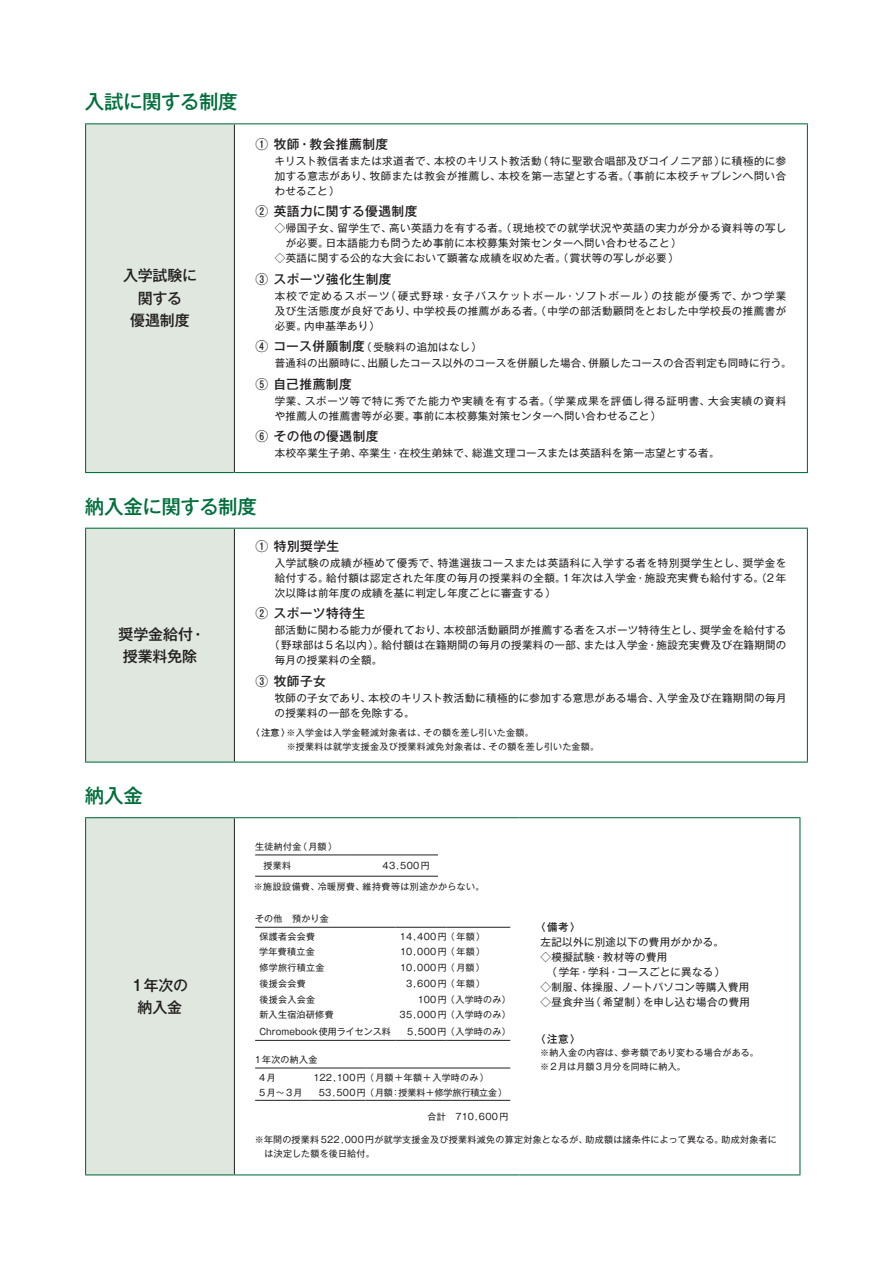
<style>
.page{position:relative;width:893px;height:1263px;background:#fff}
.page>*{position:absolute;margin:0;border:0;box-sizing:border-box;transform-origin:0 0}
.t1{font:500 19.5px "Gothic MB101 Pro";letter-spacing:-.025em;color:#006f3c}
.t2{font:500 15px/22.5px "Gothic MB101 Pro";letter-spacing:-.015em;color:#231f20;text-align:center}
.t3{font:500 12.75px "Gothic MB101 Pro";letter-spacing:.035em;color:#231f20}
.t4{font:10.5px/15px "Gothic MB101 Pro";letter-spacing:.035em;color:#231f20;text-align:justify}
.t5{font:10.5px/15px "Gothic MB101 Pro";letter-spacing:.06em;color:#231f20}
.t6{font:500 10.5px "Gothic MB101 Pro";color:#231f20}
.t7{font:9px/13.5px "Gothic MB101 Pro";letter-spacing:.03em;color:#231f20}
.t8{font:9px "Gothic MB101 Pro";letter-spacing:.055em;color:#231f20}
.t9{font:9px "Gothic MB101 Pro";letter-spacing:-.015em;color:#231f20}
.t10{font:9px "Gothic MB101 Pro";color:#231f20}
.s1{font-weight:500;font-size:12.75px}
.s2{font-weight:500}
</style>
<div class="page">
<div style="left:86px;top:124px;width:148px;height:348px;background:#dfe7df"></div>
<hr style="left:234px;top:124px;width:1px;height:348px;background:#231f20">
<hr style="left:85px;top:123px;width:149px;height:1px;background:#006f3c">
<hr style="left:85px;top:124px;width:1px;height:348px;background:#006f3c">
<hr style="left:234px;top:123px;width:574px;height:1px;background:#006f3c">
<hr style="left:807px;top:124px;width:1px;height:348px;background:#006f3c">
<hr style="left:85px;top:472px;width:149px;height:1px;background:#006f3c">
<hr style="left:234px;top:472px;width:574px;height:1px;background:#006f3c">
<div style="left:86px;top:528px;width:148px;height:234px;background:#dfe7df"></div>
<hr style="left:234px;top:529px;width:1px;height:232px;background:#231f20">
<hr style="left:85px;top:528px;width:149px;height:1px;background:#006f3c">
<hr style="left:85px;top:529px;width:1px;height:232px;background:#006f3c">
<hr style="left:234px;top:528px;width:574px;height:1px;background:#006f3c">
<hr style="left:807px;top:529px;width:1px;height:232px;background:#006f3c">
<hr style="left:85px;top:761px;width:149px;height:2px;background:#006f3c">
<hr style="left:234px;top:761px;width:574px;height:2px;background:#006f3c">
<div style="left:86px;top:818px;width:148px;height:357px;background:#dfe7df"></div>
<hr style="left:234px;top:818px;width:1px;height:356px;background:#231f20">
<hr style="left:85px;top:817px;width:149px;height:1px;background:#006f3c">
<hr style="left:85px;top:818px;width:1px;height:356px;background:#006f3c">
<hr style="left:234px;top:817px;width:285px;height:1px;background:#006f3c">
<hr style="left:519px;top:817px;width:281px;height:1px;background:#006f3c">
<hr style="left:799px;top:818px;width:1px;height:356px;background:#006f3c">
<hr style="left:85px;top:1174px;width:149px;height:1px;background:#006f3c">
<hr style="left:234px;top:1174px;width:285px;height:1px;background:#006f3c">
<hr style="left:519px;top:1174px;width:281px;height:1px;background:#006f3c">
<hr style="left:255px;top:855px;width:98px;height:1px;background:#231f20">
<hr style="left:353px;top:855px;width:85px;height:1px;background:#231f20">
<hr style="left:255px;top:876px;width:98px;height:1px;background:#231f20">
<hr style="left:353px;top:876px;width:85px;height:1px;background:#231f20">
<hr style="left:255px;top:927px;width:140px;height:1px;background:#231f20">
<hr style="left:395px;top:927px;width:51px;height:1px;background:#231f20">
<hr style="left:446px;top:927px;width:64px;height:1px;background:#231f20">
<hr style="left:255px;top:1040px;width:140px;height:1px;background:#231f20">
<hr style="left:395px;top:1040px;width:51px;height:1px;background:#231f20">
<hr style="left:446px;top:1040px;width:64px;height:1px;background:#231f20">
<hr style="left:255px;top:1068px;width:55px;height:1px;background:#231f20">
<hr style="left:310px;top:1068px;width:56px;height:1px;background:#231f20">
<hr style="left:366px;top:1068px;width:144px;height:1px;background:#231f20">
<hr style="left:255px;top:1100px;width:55px;height:1px;background:#231f20">
<hr style="left:310px;top:1100px;width:56px;height:1px;background:#231f20">
<hr style="left:366px;top:1100px;width:144px;height:1px;background:#231f20">
<h1 class="t1" style="left:85px;top:86px;width:154px">入試に関する制度</h1>
<h2 class="t2" style="left:123px;top:263px;width:75px">入学試験に関する<br>優遇制度</h2>
<p class="t3" style="left:256px;top:133px;width:134px">① 牧師・教会推薦制度</p>
<p class="t4" style="left:275px;top:152px;width:513px">キリスト教信者または求道者で、本校のキリスト教活動（特に聖歌合唱部及びコイノニア部）に積極的に参加する意志があり、牧師または教会が推薦し、本校を第一志望とする者。（事前に本校チャプレンへ問い合わせること）</p>
<p class="t3" style="left:256px;top:201px;width:163px">② 英語力に関する優遇制度</p>
<p class="t4" style="left:275px;top:219px;width:513px;text-align:left">◇帰国子女、留学生で、高い英語力を有する者。（現地校での就学状況や英語の実力が分かる資料等の写し　が必要。日本語能力も問うため事前に本校募集対策センターへ問い合わせること）<br>◇英語に関する公的な大会において顕著な成績を収めた者。（賞状等の写しが必要）</p>
<p class="t3" style="left:256px;top:268px;width:138px">③ スポーツ強化生制度</p>
<p class="t4" style="left:275px;top:287px;width:513px">本校で定めるスポーツ（硬式野球・女子バスケットボール・ソフトボール）の技能が優秀で、かつ学業及び生活態度が良好であり、中学校長の推薦がある者。（中学の部活動顧問をとおした中学校長の推薦書が必要。内申基準あり）</p>
<p class="t4" style="left:275px;top:337px;width:518px;line-height:16.8px;text-indent:-19px"><span class="s1">④ コース併願制度</span>（受験料の追加はなし）<br>普通科の出願時に、出願したコース以外のコースを併願した場合、併願したコースの合否判定も同時に行う。</p>
<p class="t3" style="left:256px;top:373px;width:98px">⑤ 自己推薦制度</p>
<p class="t5" style="left:275px;top:392px;width:513px">学業、スポーツ等で特に秀でた能力や実績を有する者。（学業成果を評価し得る証明書、大会実績の資料や推薦人の推薦書等が必要。事前に本校募集対策センターへ問い合わせること）</p>
<p class="t3" style="left:256px;top:426px;width:125px">⑥ その他の優遇制度</p>
<p class="t4" style="left:275px;top:444px;width:446px">本校卒業生子弟、卒業生・在校生弟妹で、総進文理コースまたは英語科を第一志望とする者。</p>
<h1 class="t1" style="left:85px;top:490px;width:174px">納入金に関する制度</h1>
<h2 class="t2" style="left:119px;top:621px;width:88px;text-align:left">奨学金給付・授業料免除</h2>
<h1 class="t1" style="left:85px;top:780px;width:60px">納入金</h1>
<h2 class="t2" style="left:131px;top:972px;width:58px">1年次の納入金</h2>
<p class="t3" style="left:256px;top:535px;width:85px">① 特別奨学生</p>
<p class="t4" style="left:275px;top:554px;width:513px">入学試験の成績が極めて優秀で、特進選抜コースまたは英語科に入学する者を特別奨学生とし、奨学金を給付する。給付額は認定された年度の毎月の授業料の全額。1年次は入学金・施設充実費も給付する。（2年次以降は前年度の成績を基に判定し年度ごとに審査する）</p>
<p class="t3" style="left:256px;top:603px;width:111px">② スポーツ特待生</p>
<p class="t4" style="left:275px;top:621px;width:513px">部活動に関わる能力が優れており、本校部活動顧問が推薦する者をスポーツ特待生とし、奨学金を給付する</p>
<p class="t4" style="left:269px;top:636px;width:519px">（野球部は5名以内）。給付額は在籍期間の毎月の授業料の一部、または入学金・施設充実費及び在籍期間の</p>
<p class="t4" style="left:275px;top:651px;width:109px">毎月の授業料の全額。</p>
<p class="t3" style="left:256px;top:670px;width:72px">③ 牧師子女</p>
<p class="t4" style="left:275px;top:689px;width:513px">牧師の子女であり、本校のキリスト教活動に積極的に参加する意思がある場合、入学金及び在籍期間の毎月の授業料の一部を免除する。</p>
<p class="t7" style="left:256px;top:725px;width:345px;text-indent:-5px"><span class="s2">〈注意〉</span>※入学金は入学金軽減対象者は、その額を差し引いた金額。<br>　　　※授業料は就学支援金及び授業料減免対象者は、その額を差し引いた金額。</p>
<p class="t7" style="left:264px;top:836px;width:75px;line-height:19px;text-indent:-8px">生徒納付金（月額）授業料</p>
<p class="t7" style="left:383px;top:857px;width:49px">43,500円</p>
<p class="t8" style="left:254px;top:879px;width:232px">※施設設備費、冷暖房費、維持費等は別途かからない。</p>
<p class="t7" style="left:255px;top:911px;width:75px">その他　預かり金</p>
<p class="t7" style="left:259px;top:928px;width:57px">保護者会会費</p>
<p class="t7" style="left:400px;top:928px;width:87px">14,400円（年額）</p>
<p class="t7" style="left:259px;top:943px;width:57px">学年費積立金</p>
<p class="t7" style="left:400px;top:943px;width:87px">10,000円（年額）</p>
<p class="t7" style="left:259px;top:960px;width:67px">修学旅行積立金</p>
<p class="t7" style="left:400px;top:960px;width:86px">10,000円（月額）</p>
<p class="t7" style="left:259px;top:976px;width:48px">後援会会費</p>
<p class="t7" style="left:406px;top:976px;width:81px">3,600円（年額）</p>
<p class="t7" style="left:259px;top:992px;width:57px">後援会入会金</p>
<p class="t7" style="left:418px;top:992px;width:95px">100円（入学時のみ）</p>
<p class="t7" style="left:259px;top:1007px;width:76px">新入生宿泊研修費</p>
<p class="t7" style="left:400px;top:1007px;width:113px">35,000円（入学時のみ）</p>
<p class="t10" style="left:259px;top:1024px;width:133px">Chromebook使用ライセンス料</p>
<p class="t7" style="left:407px;top:1023px;width:105px">5,500円（入学時のみ）</p>
<p class="t7" style="left:259px;top:1069px;width:18px">4月</p>
<p class="t7" style="left:313px;top:1069px;width:177px">122,100円（月額+年額+入学時のみ）</p>
<p class="t7" style="left:259px;top:1084px;width:45px">5月〜3月</p>
<p class="t9" style="left:319px;top:1085px;width:190px">53 , 500 円（月額：授業料+修学旅行積立金）</p>
<p class="t7" style="left:427px;top:1109px;width:82px">合計　710,600円</p>
<p class="t7" style="left:255px;top:1051px;width:64px">1年次の納入金</p>
<p class="t6" style="left:535px;top:918px;width:47px">〈備考〉</p>
<p class="t4" style="left:540px;top:933px;width:185px">左記以外に別途以下の費用がかかる。</p>
<p class="t4" style="left:541px;top:948px;width:128px">◇模擬試験・教材等の費用</p>
<p class="t4" style="left:547px;top:963px;width:180px">（学年・学科・コースごとに異なる）</p>
<p class="t4" style="left:541px;top:978px;width:210px">◇制服、体操服、ノートパソコン等購入費用</p>
<p class="t4" style="left:541px;top:993px;width:211px">◇昼食弁当（希望制）を申し込む場合の費用</p>
<p class="t6" style="left:535px;top:1031px;width:47px">〈注意〉</p>
<p class="t7" style="left:540px;top:1044px;width:220px">※納入金の内容は、参考額であり変わる場合がある。※2月は月額3月分を同時に納入。</p>
<p class="t7" style="left:255px;top:1132px;width:524px">※年間の授業料522,000円が就学支援金及び授業料減免の算定対象となるが、助成額は諸条件によって異なる。助成対象者に　は決定した額を後日給付。</p>
</div>
